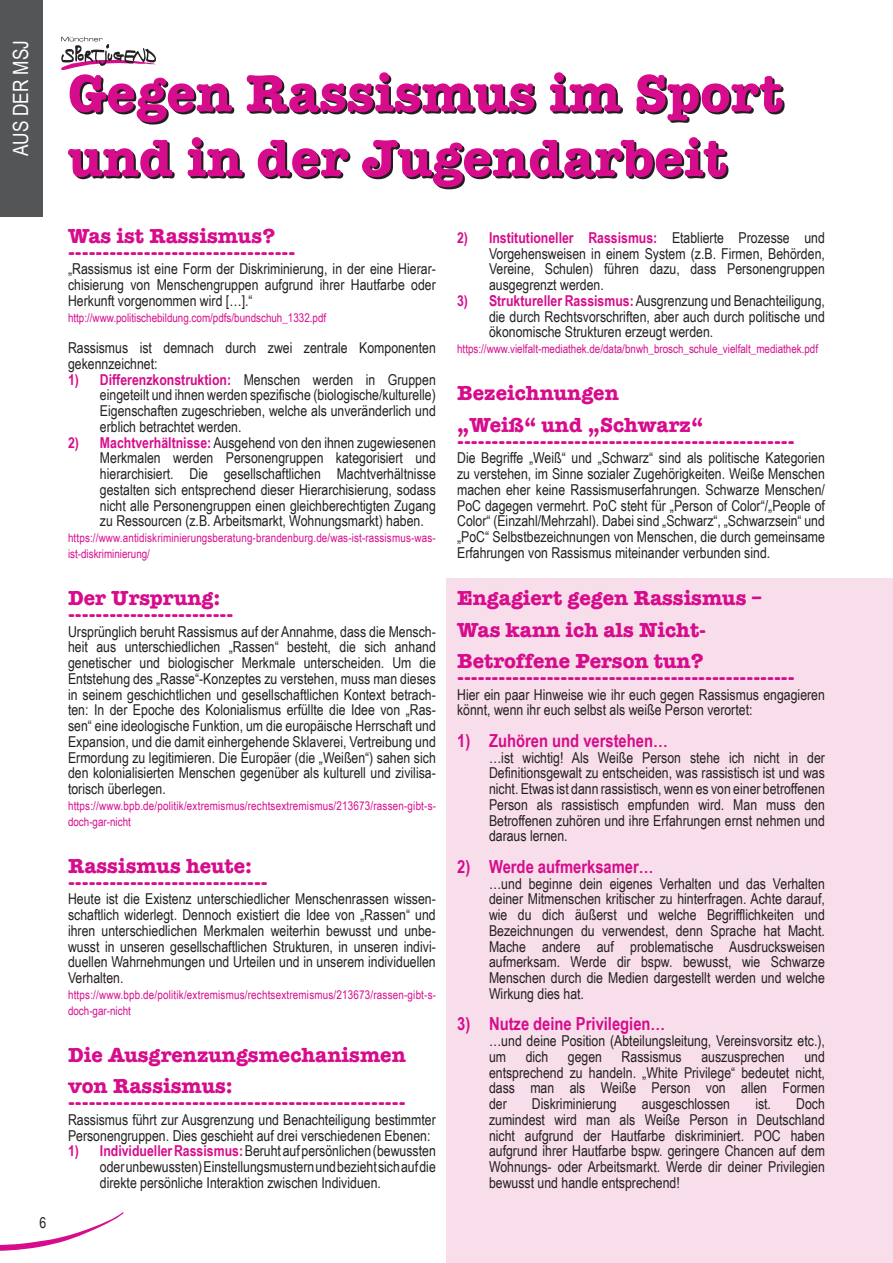
<style>
.page{position:relative;width:893px;height:1263px;background:#fff}
.page>*{position:absolute;margin:0;border:0;box-sizing:border-box;transform-origin:0 0}
.t1{font:700 54px/64.8px "American Typewriter";color:#d70c8c}
.t2{font:700 21px "American Typewriter";color:#d70c8c}
.t3{font:21px "Arial Narrow";color:#fff}
.t4{font:700 18px "Arial Narrow";color:#d70c8c}
.t5{font:15px/15.8px "Arial Narrow";color:#231f20;text-align:justify}
.t6{font:12px/15.8px "Arial Narrow";letter-spacing:.01em;color:#d70c8c}
.s1{font-weight:700;color:#d70c8c}
</style>
<div class="page">
<svg style="left:0;top:1211px;width:124px;height:40px"></svg>
<svg style="left:61px;top:37px;width:95px;height:33px"></svg>
<div style="left:446px;top:578px;width:447px;height:685px;background:#f7deea"></div>
<div style="left:0;top:0;width:43px;height:217px;background:#545557"></div>
<p class="t3" style="left:5px;top:156px;width:117px;rotate:-90deg">AUS DER MSJ</p>
<p class="t5" style="left:39px;top:1214px;width:8px">6</p>
<p class="t1" style="left:68px;top:58px;width:717px">Gegen Rassismus im Sport und in der Jugendarbeit</p>
<p class="t2" style="left:68px;top:218px;width:209px">Was ist Rassismus?</p>
<p class="t2" style="left:68px;top:233px;width:229px">---------------------------------</p>
<p class="t5" style="left:68px;top:261px;width:369px">„Rassismus ist eine Form der Diskriminierung, in der eine Hierar&shy;chisierung von Menschengruppen aufgrund ihrer Hautfarbe oder Herkunft vorgenommen wird […].“</p>
<p class="t6" style="left:68px;top:309px;width:260px">http://www.politischebildung.com/pdfs/bundschuh_1332.pdf</p>
<p class="t5" style="left:68px;top:339px;width:369px">Rassismus ist demnach durch zwei zentrale Komponenten gekennzeichnet:</p>
<p class="t5" style="left:100px;top:371px;width:337px;text-indent:-32px"><span class="s1">1) Differenzkonstruktion:</span> Menschen werden in Gruppen eingeteilt und ihnen werden spezifische (biologische/kulturelle)<br>Eigenschaften zugeschrieben, welche als unveränderlich und erblich betrachtet werden.</p>
<p class="t5" style="left:100px;top:434px;width:337px;text-indent:-32px"><span class="s1">2) Machtverhältnisse:</span> Ausgehend von den ihnen zugewiesenen Merkmalen werden Personengruppen kategorisiert und hierarchisiert. Die gesellschaftlichen Machtverhältnisse gestalten sich entsprechend dieser Hierarchisierung, sodass nicht alle Personengruppen einen gleichberechtigten Zugang zu Ressourcen (z.B. Arbeitsmarkt, Wohnungsmarkt) haben.</p>
<p class="t6" style="left:68px;top:530px;width:369px">https://www.antidiskriminierungsberatung-brandenburg.de/was-ist-rassismus-was&shy;ist-diskriminierung/</p>
<p class="t2" style="left:68px;top:580px;width:154px">Der Ursprung:</p>
<p class="t2" style="left:68px;top:596px;width:167px">------------------------</p>
<p class="t5" style="left:68px;top:623px;width:369px">Ursprünglich beruht Rassismus auf der Annahme, dass die Mensch&shy;heit aus unterschiedlichen „Rassen“ besteht, die sich anhand genetischer und biologischer Merkmale unterscheiden. Um die Entstehung des „Rasse“-Konzeptes zu verstehen, muss man dieses in seinem geschichtlichen und gesellschaftlichen Kontext betrach&shy;ten: In der Epoche des Kolonialismus erfüllte die Idee von „Ras&shy;sen“ eine ideologische Funktion, um die europäische Herrschaft und Expansion, und die damit einhergehende Sklaverei, Vertreibung und Ermordung zu legitimieren. Die Europäer (die „Weißen“) sahen sich den kolonialisierten Menschen gegenüber als kulturell und zivilisa&shy;torisch überlegen.</p>
<p class="t6" style="left:68px;top:797px;width:370px">https://www.bpb.de/politik/extremismus/rechtsextremismus/213673/rassen-gibt-s&shy;doch-gar-nicht</p>
<p class="t2" style="left:68px;top:848px;width:186px">Rassismus heute:</p>
<p class="t2" style="left:68px;top:863px;width:201px">-----------------------------</p>
<p class="t5" style="left:68px;top:891px;width:369px">Heute ist die Existenz unterschiedlicher Menschenrassen wissen&shy;schaftlich widerlegt. Dennoch existiert die Idee von „Rassen“ und ihren unterschiedlichen Merkmalen weiterhin bewusst und unbe&shy;wusst in unseren gesellschaftlichen Strukturen, in unseren indivi&shy;duellen Wahrnehmungen und Urteilen und in unserem individuellen Verhalten.</p>
<p class="t6" style="left:68px;top:986px;width:370px">https://www.bpb.de/politik/extremismus/rechtsextremismus/213673/rassen-gibt-s&shy;doch-gar-nicht</p>
<p class="t2" style="left:68px;top:1037px;width:339px">Die Ausgrenzungsmechanismen</p>
<p class="t2" style="left:68px;top:1068px;width:166px">von Rassismus:</p>
<p class="t2" style="left:68px;top:1084px;width:339px">-------------------------------------------------</p>
<p class="t5" style="left:68px;top:1111px;width:369px">Rassismus führt zur Ausgrenzung und Benachteiligung bestimmter<br>Personengruppen. Dies geschieht auf drei verschiedenen Ebenen:</p>
<p class="t5" style="left:100px;top:1143px;width:337px;text-indent:-32px"><span class="s1">1) Individueller Rassismus:</span> Beruht auf persönlichen (bewussten oder unbewussten) Einstellungsmustern und bezieht sich auf die direkte persönliche Interaktion zwischen Individuen.</p>
<p class="t5" style="left:489px;top:229px;width:337px;text-indent:-32px"><span class="s1">2) Institutioneller Rassismus:</span> Etablierte Prozesse und Vorgehensweisen in einem System (z.B. Firmen, Behörden, Vereine, Schulen) führen dazu, dass Personengruppen ausgegrenzt werden.</p>
<p class="t5" style="left:489px;top:292px;width:337px;text-indent:-32px"><span class="s1">3) Struktureller Rassismus:</span> Ausgrenzung und Benachteiligung, die durch Rechtsvorschriften, aber auch durch politische und ökonomische Strukturen erzeugt werden.</p>
<p class="t6" style="left:457px;top:341px;width:362px">https://www.vielfalt-mediathek.de/data/bnwh_brosch_schule_vielfalt_mediathek.pdf</p>
<p class="t2" style="left:457px;top:375px;width:163px">Bezeichnungen</p>
<p class="t2" style="left:457px;top:407px;width:248px">„Weiß“ und „Schwarz“</p>
<p class="t2" style="left:457px;top:422px;width:339px">-------------------------------------------------</p>
<p class="t5" style="left:457px;top:450px;width:369px">Die Begriffe „Weiß“ und „Schwarz“ sind als politische Kategorien zu verstehen, im Sinne sozialer Zugehörigkeiten. Weiße Menschen machen eher keine Rassismuserfahrungen. Schwarze Menschen/ PoC dagegen vermehrt. PoC steht für „Person of Color“/„People of Color“ (Einzahl/Mehrzahl). Dabei sind „Schwarz“, „Schwarzsein“ und „PoC“ Selbstbezeichnungen von Menschen, die durch gemeinsame Erfahrungen von Rassismus miteinander verbunden sind.</p>
<p class="t2" style="left:457px;top:580px;width:306px">Engagiert gegen Rassismus –</p>
<p class="t2" style="left:457px;top:611px;width:250px">Was kann ich als Nicht-</p>
<p class="t2" style="left:457px;top:643px;width:248px">Betroffene Person tun?</p>
<p class="t2" style="left:457px;top:659px;width:339px">-------------------------------------------------</p>
<p class="t5" style="left:457px;top:686px;width:369px">Hier ein paar Hinweise wie ihr euch gegen Rassismus engagieren könnt, wenn ihr euch selbst als weiße Person verortet:</p>
<p class="t4" style="left:457px;top:727px;width:212px">1) Zuhören und verstehen…</p>
<p class="t5" style="left:489px;top:749px;width:337px">…ist wichtig! Als Weiße Person stehe ich nicht in der Definitionsgewalt zu entscheiden, was rassistisch ist und was nicht. Etwas ist dann rassistisch, wenn es von einer betroffenen Person als rassistisch empfunden wird. Man muss den Betroffenen zuhören und ihre Erfahrungen ernst nehmen und daraus lernen.</p>
<p class="t4" style="left:457px;top:853px;width:198px">2) Werde aufmerksamer…</p>
<p class="t5" style="left:489px;top:875px;width:337px">…und beginne dein eigenes Verhalten und das Verhalten deiner Mitmenschen kritischer zu hinterfragen. Achte darauf, wie du dich äußerst und welche Begrifflichkeiten und Bezeichnungen du verwendest, denn Sprache hat Macht.<br>Mache andere auf problematische Ausdrucksweisen aufmerksam. Werde dir bspw. bewusst, wie Schwarze Menschen durch die Medien dargestellt werden und welche Wirkung dies hat.</p>
<p class="t4" style="left:457px;top:1010px;width:210px">3) Nutze deine Privilegien…</p>
<p class="t5" style="left:489px;top:1032px;width:337px">…und deine Position (Abteilungsleitung, Vereinsvorsitz etc.), um</p>
<p class="t5" style="left:489px;top:1048px;width:337px;text-indent:315px">und entsprechend zu handeln. „White Privilege“ bedeutet nicht, dass man als Weiße Person von allen Formen der</p>
<p class="t5" style="left:526px;top:1048px;width:24px">dich</p>
<p class="t5" style="left:568px;top:1048px;width:36px">gegen</p>
<p class="t5" style="left:622px;top:1048px;width:62px">Rassismus</p>
<p class="t5" style="left:701px;top:1048px;width:85px">auszusprechen</p>
<p class="t5" style="left:489px;top:1095px;width:337px;text-indent:307px">Doch zumindest wird man als Weiße Person in Deutschland nicht aufgrund der Hautfarbe diskriminiert. POC haben aufgrund ihrer Hautfarbe bspw. geringere Chancen auf dem Wohnungs- oder Arbeitsmarkt. Werde dir deiner Privilegien bewusst und handle entsprechend!</p>
<p class="t5" style="left:532px;top:1095px;width:86px">Diskriminierung</p>
<p class="t5" style="left:642px;top:1095px;width:90px">ausgeschlossen</p>
<p class="t5" style="left:755px;top:1095px;width:17px">ist.</p>
</div>
